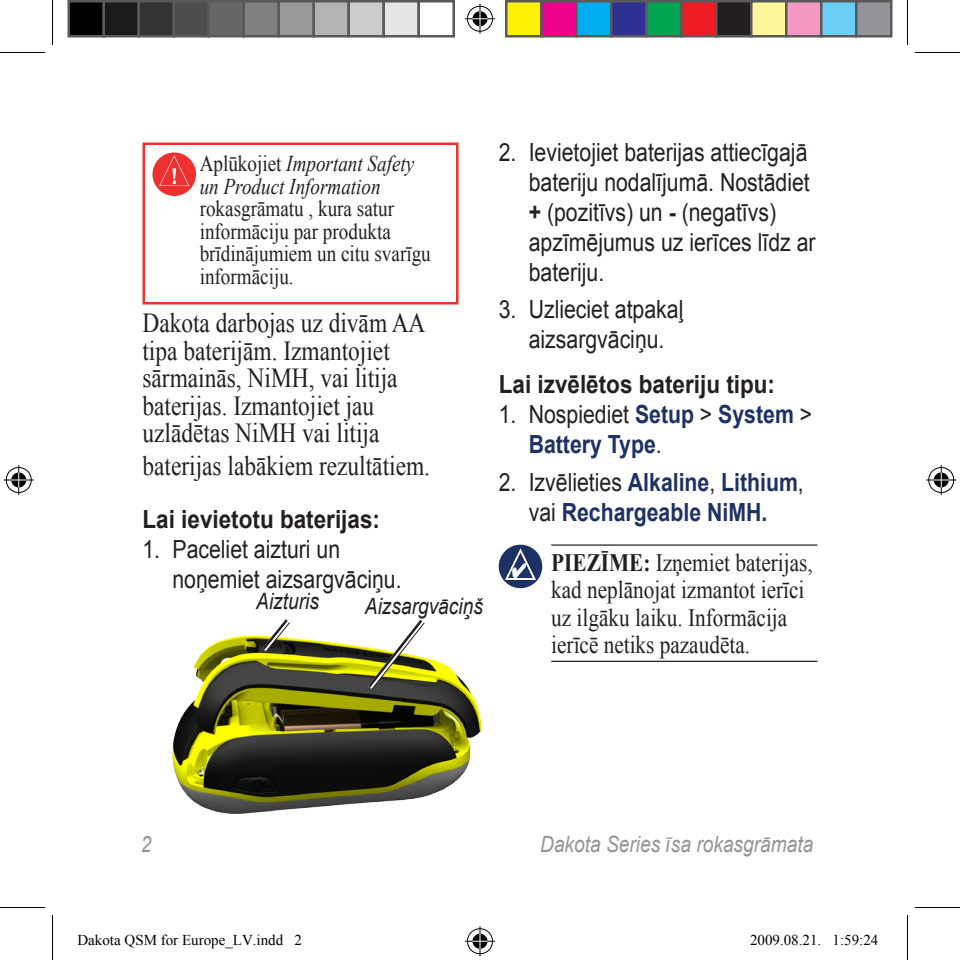
<style>
.page{position:relative;width:960px;height:960px;background:#fff}
.page>*{position:absolute;margin:0;border:0;box-sizing:border-box;transform-origin:0 0}
.Body_Text{font:27.5px/27.5px "Times New Roman";color:#231f20;scale:.85 1}
.Procedure{font:25px/30px "Arial";color:#231f20;scale:.85 1}
.t1{font:25px/27.5px "Times New Roman";color:#231f20;scale:.85 1}
.Procedure-2{font:700 25px/30px "Arial";color:#1d3165;scale:.85 1}
.Procedure_Head{font:700 25px "Arial";color:#231f20;scale:.9 1}
.t2{font:22.5px/22.5px "Times New Roman";color:#231f20;scale:.85 1}
.t3{font:italic 22.5px "Arial";color:#939598;scale:.85 1}
.t4{font:italic 22.5px "Arial";color:#231f20;scale:.85 1}
.t5{font:15px "Times New Roman";color:#000}
.s1{font-style:italic}
.s2{font-weight:700}
.s3{font-weight:400;color:#231f20}
</style>
<div class="page">
<div style="left:152px;top:152px;width:44px;height:44px;background:#ee3031;border-radius:50%"></div>
<svg style="left:159px;top:155px;width:30px;height:31px"></svg>
<div style="left:142px;top:142px;width:317px;height:162px;border:2px solid #ee3031"></div>
<img style="left:173px;top:635px;width:308px;height:178px">
<svg style="left:257px;top:619px;width:38px;height:38px"></svg>
<svg style="left:363px;top:619px;width:66px;height:76px"></svg>
<hr style="left:551px;top:544px;width:267px;height:2px;background:#231f20">
<hr style="left:551px;top:661px;width:267px;height:1px;background:#231f20">
<div style="left:500px;top:546px;width:41px;height:41px;background:#1d3165;border-radius:50%"></div>
<div style="left:499px;top:545px;width:43px;height:43px;border:2px solid #1d3165;border-radius:50%"></div>
<svg style="left:504px;top:544px;width:33px;height:45px"></svg>
<hr style="left:0;top:52px;width:45px;height:1px;background:#000">
<hr style="left:915px;top:52px;width:45px;height:1px;background:#000">
<hr style="left:0;top:907px;width:45px;height:1px;background:#000">
<hr style="left:915px;top:907px;width:45px;height:1px;background:#000">
<hr style="left:52px;top:0;width:1px;height:45px;background:#000">
<hr style="left:52px;top:915px;width:1px;height:45px;background:#000">
<hr style="left:907px;top:0;width:1px;height:45px;background:#000">
<hr style="left:907px;top:915px;width:1px;height:45px;background:#000">
<div style="left:466px;top:5px;width:28px;height:28px;border:3px solid #fff;border-radius:50%"></div>
<hr style="left:465px;top:17px;width:30px;height:3px;background:#fff">
<svg style="left:478px;top:4px;width:4px;height:30px"></svg>
<div style="left:471px;top:10px;width:18px;height:18px;border:3px solid #fff;border-radius:50%"></div>
<div style="left:467px;top:6px;width:26px;height:26px;border:1px solid #000;border-radius:50%"></div>
<hr style="left:465px;top:18px;width:30px;height:1px;background:#000">
<hr style="left:480px;top:4px;width:1px;height:30px;background:#000">
<svg style="left:472px;top:11px;width:16px;height:15px"></svg>
<div style="left:466px;top:927px;width:28px;height:28px;border:3px solid #fff;border-radius:50%"></div>
<hr style="left:465px;top:940px;width:30px;height:3px;background:#fff">
<svg style="left:478px;top:926px;width:4px;height:30px"></svg>
<div style="left:471px;top:932px;width:18px;height:18px;border:3px solid #fff;border-radius:50%"></div>
<div style="left:467px;top:928px;width:26px;height:26px;border:1px solid #000;border-radius:50%"></div>
<hr style="left:465px;top:941px;width:30px;height:1px;background:#000">
<hr style="left:480px;top:926px;width:1px;height:30px;background:#000">
<svg style="left:472px;top:934px;width:16px;height:15px"></svg>
<div style="left:5px;top:466px;width:28px;height:28px;border:3px solid #fff;border-radius:50%"></div>
<svg style="left:4px;top:478px;width:30px;height:4px"></svg>
<hr style="left:17px;top:465px;width:3px;height:30px;background:#fff">
<div style="left:10px;top:471px;width:18px;height:18px;border:3px solid #fff;border-radius:50%"></div>
<div style="left:6px;top:467px;width:26px;height:26px;border:1px solid #000;border-radius:50%"></div>
<hr style="left:4px;top:480px;width:30px;height:1px;background:#000">
<hr style="left:18px;top:465px;width:1px;height:30px;background:#000">
<svg style="left:11px;top:472px;width:15px;height:16px"></svg>
<div style="left:927px;top:466px;width:28px;height:28px;border:3px solid #fff;border-radius:50%"></div>
<svg style="left:926px;top:478px;width:30px;height:4px"></svg>
<hr style="left:940px;top:465px;width:3px;height:30px;background:#fff">
<div style="left:932px;top:471px;width:18px;height:18px;border:3px solid #fff;border-radius:50%"></div>
<div style="left:928px;top:467px;width:26px;height:26px;border:1px solid #000;border-radius:50%"></div>
<hr style="left:926px;top:480px;width:30px;height:1px;background:#000">
<hr style="left:941px;top:465px;width:1px;height:30px;background:#000">
<svg style="left:934px;top:472px;width:15px;height:16px"></svg>
<div style="left:69px;top:1px;width:35px;height:35px;background:#000"></div>
<div style="left:68px;top:0;width:37px;height:38px;border:2px solid #595959"></div>
<div style="left:104px;top:1px;width:35px;height:35px;background:#1a1a1a"></div>
<div style="left:102px;top:0;width:38px;height:38px;border:2px solid #595959"></div>
<div style="left:139px;top:1px;width:35px;height:35px;background:#333"></div>
<div style="left:138px;top:0;width:37px;height:38px;border:2px solid #595959"></div>
<div style="left:174px;top:1px;width:35px;height:35px;background:#4d4d4d"></div>
<div style="left:172px;top:0;width:38px;height:38px;border:2px solid #595959"></div>
<div style="left:209px;top:1px;width:35px;height:35px;background:#666"></div>
<div style="left:208px;top:0;width:37px;height:38px;border:2px solid #595959"></div>
<div style="left:244px;top:1px;width:35px;height:35px;background:#808080"></div>
<div style="left:242px;top:0;width:38px;height:38px;border:2px solid #595959"></div>
<div style="left:279px;top:1px;width:35px;height:35px;background:#999"></div>
<div style="left:278px;top:0;width:37px;height:38px;border:2px solid #595959"></div>
<div style="left:314px;top:1px;width:35px;height:35px;background:#b3b3b3"></div>
<div style="left:312px;top:0;width:38px;height:38px;border:2px solid #595959"></div>
<div style="left:349px;top:1px;width:35px;height:35px;background:#ccc"></div>
<div style="left:348px;top:0;width:37px;height:38px;border:2px solid #595959"></div>
<div style="left:384px;top:1px;width:35px;height:35px;background:#e6e6e6"></div>
<div style="left:382px;top:0;width:38px;height:38px;border:2px solid #595959"></div>
<div style="left:418px;top:0;width:37px;height:38px;border:2px solid #595959"></div>
<div style="left:506px;top:1px;width:35px;height:35px;background:#fff101"></div>
<div style="left:505px;top:0;width:37px;height:38px;border:2px solid #595959"></div>
<div style="left:541px;top:1px;width:35px;height:35px;background:#ed028c"></div>
<div style="left:540px;top:0;width:38px;height:38px;border:2px solid #595959"></div>
<div style="left:576px;top:1px;width:35px;height:35px;background:#00aeef"></div>
<div style="left:575px;top:0;width:37px;height:38px;border:2px solid #595959"></div>
<div style="left:611px;top:1px;width:35px;height:35px;background:#2e3092"></div>
<div style="left:610px;top:0;width:38px;height:38px;border:2px solid #595959"></div>
<div style="left:646px;top:1px;width:35px;height:35px;background:#00a54f"></div>
<div style="left:645px;top:0;width:37px;height:38px;border:2px solid #595959"></div>
<div style="left:681px;top:1px;width:35px;height:35px;background:#ee1d23"></div>
<div style="left:680px;top:0;width:38px;height:38px;border:2px solid #595959"></div>
<div style="left:716px;top:1px;width:35px;height:35px;background:#231f20"></div>
<div style="left:715px;top:0;width:37px;height:38px;border:2px solid #595959"></div>
<div style="left:751px;top:1px;width:35px;height:35px;background:#fff79a"></div>
<div style="left:750px;top:0;width:38px;height:38px;border:2px solid #595959"></div>
<div style="left:786px;top:1px;width:35px;height:35px;background:#f499c2"></div>
<div style="left:785px;top:0;width:37px;height:38px;border:2px solid #595959"></div>
<div style="left:821px;top:1px;width:35px;height:35px;background:#6bcff6"></div>
<div style="left:820px;top:0;width:38px;height:38px;border:2px solid #595959"></div>
<div style="left:856px;top:1px;width:35px;height:35px;background:#939598"></div>
<div style="left:855px;top:0;width:37px;height:38px;border:2px solid #595959"></div>
<p class="t2" style="left:200px;top:152px;width:273px">Aplūkojiet <span class="s1">Important Safety un Product Information </span>rokasgrāmatu , kura satur informāciju par produkta brīdinājumiem un citu svarīgu informāciju.</p>
<p class="Body_Text" style="left:142px;top:309px;width:334px">Dakota darbojas uz divām AA tipa baterijām. Izmantojiet sārmainās, NiMH, vai litija baterijas. Izmantojiet jau uzlādētas NiMH vai litija</p>
<p class="Body_Text" style="left:142px;top:452px;width:340px">baterijas labākiem rezultātiem.</p>
<p class="Procedure_Head" style="left:142px;top:502px;width:265px">Lai ievietotu baterijas:</p>
<p class="Procedure" style="left:172px;top:534px;width:271px;text-indent:-30px">1. Paceliet aizturi un noņemiet aizsargvāciņu.</p>
<p class="t4" style="left:256px;top:586px;width:75px">Aizturis</p>
<p class="t4" style="left:365px;top:592px;width:140px">Aizsargvāciņš</p>
<p class="Procedure" style="left:529px;top:137px;width:339px;text-indent:-30px">2. Ievietojiet baterijas attiecīgajā bateriju nodalījumā. Nostādiet <span class="s2">+</span> (pozitīvs) un <span class="s2">-</span> (negatīvs) apzīmējumus uz ierīces līdz ar bateriju.</p>
<p class="Procedure" style="left:499px;top:295px;width:219px;text-align:center">3. Uzlieciet atpakaļ aizsargvāciņu.</p>
<p class="Procedure_Head" style="left:499px;top:368px;width:309px">Lai izvēlētos bateriju tipu:</p>
<p class="Procedure-2" style="left:529px;top:400px;width:335px;text-indent:-30px"><span class="s3">1. Nospiediet</span> Setup <span class="s3">&gt;</span> System <span class="s3">&gt;<br></span>Battery Type<span class="s3">.</span></p>
<p class="Procedure-2" style="left:499px;top:468px;width:360px;text-align:center"><span class="s3">2. Izvēlieties</span> Alkaline<span class="s3">,</span> Lithium<span class="s3">, vai</span> Rechargeable NiMH.</p>
<p class="t1" style="left:551px;top:548px;width:309px"><span class="s2">PIEZĪME:</span> Izņemiet baterijas, kad neplānojat izmantot ierīci uz ilgāku laiku. Informācija ierīcē netiks pazaudēta.</p>
<p class="t3" style="left:141px;top:830px;width:14px">2</p>
<p class="t3" style="left:540px;top:830px;width:323px">Dakota Series īsa rokasgrāmata</p>
<p class="t5" style="left:78px;top:930px;width:226px">Dakota QSM for Europe_LV.indd 2</p>
<p class="t5" style="left:750px;top:930px;width:130px">2009.08.21. 1:59:24</p>
</div>
